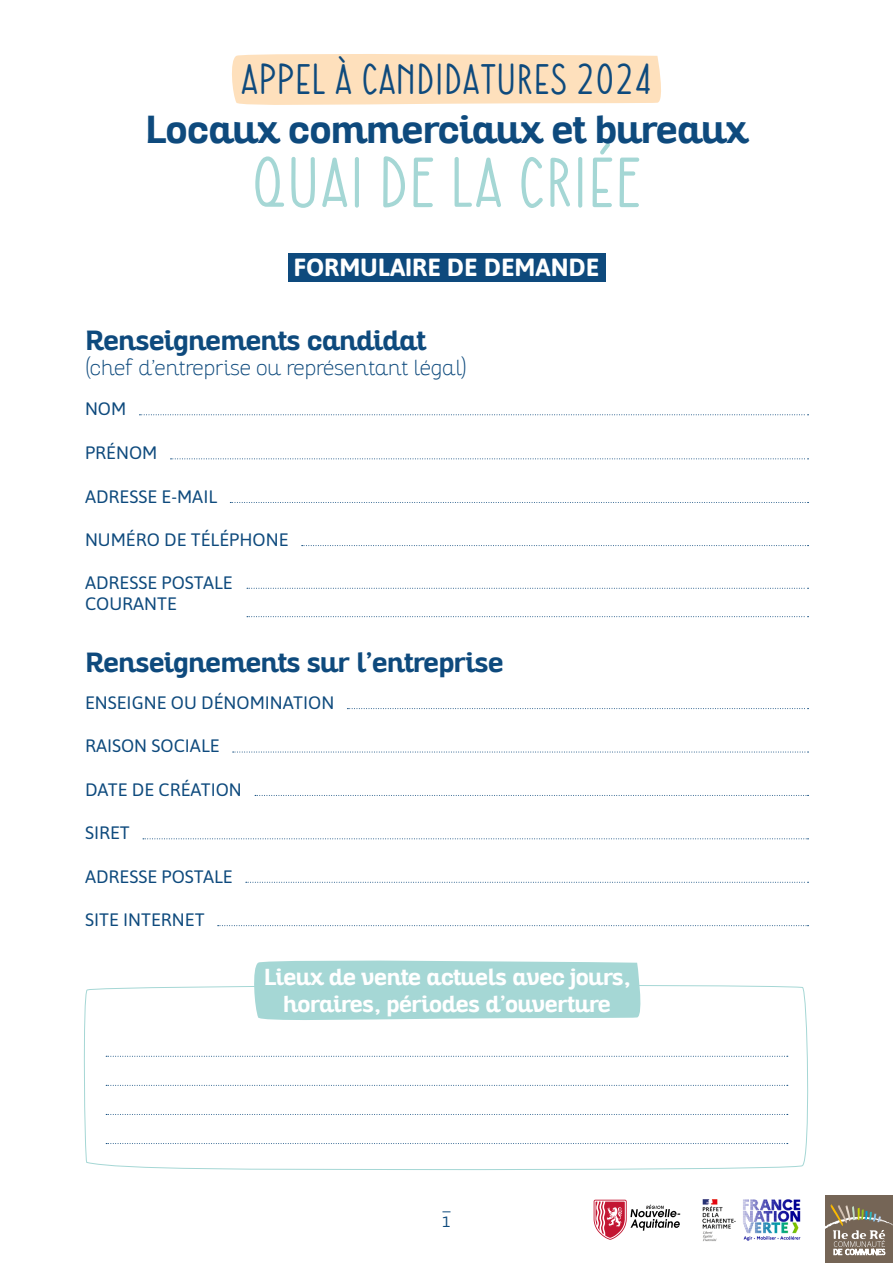
<style>
.page{position:relative;width:893px;height:1263px;background:#fff}
.page>*{position:absolute;margin:0;border:0;box-sizing:border-box;transform-origin:0 0}
.t1{font:500 69.6px "Neue Mail";color:#a5d7d5}
.t2{font:500 42.6px "Neue Mail";color:#0e4a7d}
.t3{font:700 37.95px "Altair";color:#0e4a7d}
.t4{font:700 27px "Altair";color:#0e4a7d}
.t5{font:700 24.9px "Asap";color:#fff}
.t6{font:700 22.5px/27px "Altair";color:#fff;text-align:center}
.t7{font:100 21px "Altair";color:#0e4a7d}
.t8{font:18px/21.6px "Asap";color:#0e4a7d}
.t9{font:15px "Asap";color:#0e4a7d}
</style>
<div class="page">
<svg style="left:83px;top:985px;width:726px;height:185px"></svg>
<div style="left:232px;top:54px;width:429px;height:51px;background:#fee0bc"></div>
<div style="left:288px;top:253px;width:317px;height:28px;background:#0e4a7d"></div>
<svg style="left:139px;top:414px;width:669px;height:1px"></svg>
<svg style="left:171px;top:458px;width:637px;height:1px"></svg>
<svg style="left:347px;top:708px;width:461px;height:1px"></svg>
<svg style="left:233px;top:752px;width:575px;height:1px"></svg>
<svg style="left:106px;top:1056px;width:682px;height:1px"></svg>
<svg style="left:106px;top:1114px;width:682px;height:1px"></svg>
<svg style="left:106px;top:1085px;width:682px;height:1px"></svg>
<svg style="left:106px;top:1143px;width:682px;height:1px"></svg>
<svg style="left:255px;top:795px;width:553px;height:1px"></svg>
<svg style="left:143px;top:838px;width:665px;height:1px"></svg>
<svg style="left:246px;top:882px;width:562px;height:1px"></svg>
<svg style="left:218px;top:925px;width:590px;height:1px"></svg>
<svg style="left:230px;top:502px;width:578px;height:1px"></svg>
<svg style="left:302px;top:545px;width:506px;height:1px"></svg>
<svg style="left:247px;top:588px;width:561px;height:1px"></svg>
<svg style="left:247px;top:616px;width:561px;height:1px"></svg>
<svg style="left:251px;top:960px;width:393px;height:62px;background:#addad8"></svg>
<div style="left:826px;top:1196px;width:67px;height:67px;background:#756556"></div>
<svg style="left:826px;top:1204px;width:67px;height:51px"></svg>
<img style="left:703px;top:1199px;width:98px;height:43px">
<svg style="left:594px;top:1200px;width:86px;height:40px"></svg>
<p class="t2" style="left:240px;top:54px;width:414px">APPEL À CANDIDATURES 2024</p>
<p class="t3" style="left:145px;top:105px;width:604px">Locaux commerciaux et bureaux</p>
<p class="t1" style="left:251px;top:142px;width:392px">QUAI DE LA CRIÉE</p>
<p class="t5" style="left:294px;top:249px;width:307px">FORMULAIRE DE DEMANDE</p>
<p class="t4" style="left:85px;top:323px;width:342px">Renseignements candidat</p>
<p class="t7" style="left:85px;top:355px;width:383px">(chef d’entreprise ou représentant légal)</p>
<p class="t8" style="left:85px;top:397px;width:43px">NOM</p>
<p class="t8" style="left:85px;top:441px;width:74px">PRÉNOM</p>
<p class="t8" style="left:85px;top:485px;width:134px">ADRESSE E-MAIL</p>
<p class="t8" style="left:85px;top:528px;width:205px">NUMÉRO DE TÉLÉPHONE</p>
<p class="t8" style="left:85px;top:570px;width:149px">ADRESSE POSTALE<br>COURANTE</p>
<p class="t4" style="left:85px;top:645px;width:420px">Renseignements sur l’entreprise</p>
<p class="t8" style="left:85px;top:691px;width:251px">ENSEIGNE OU DÉNOMINATION</p>
<p class="t8" style="left:85px;top:734px;width:136px">RAISON SOCIALE</p>
<p class="t8" style="left:85px;top:778px;width:158px">DATE DE CRÉATION</p>
<p class="t8" style="left:85px;top:821px;width:46px">SIRET</p>
<p class="t8" style="left:85px;top:864px;width:149px">ADRESSE POSTALE</p>
<p class="t8" style="left:85px;top:908px;width:121px">SITE INTERNET</p>
<p class="t6" style="left:264px;top:964px;width:369px">Lieux de vente actuels avec jours, horaires, périodes d’ouverture</p>
<p class="t9" style="left:442px;top:1211px;width:10px">1</p>
</div>
